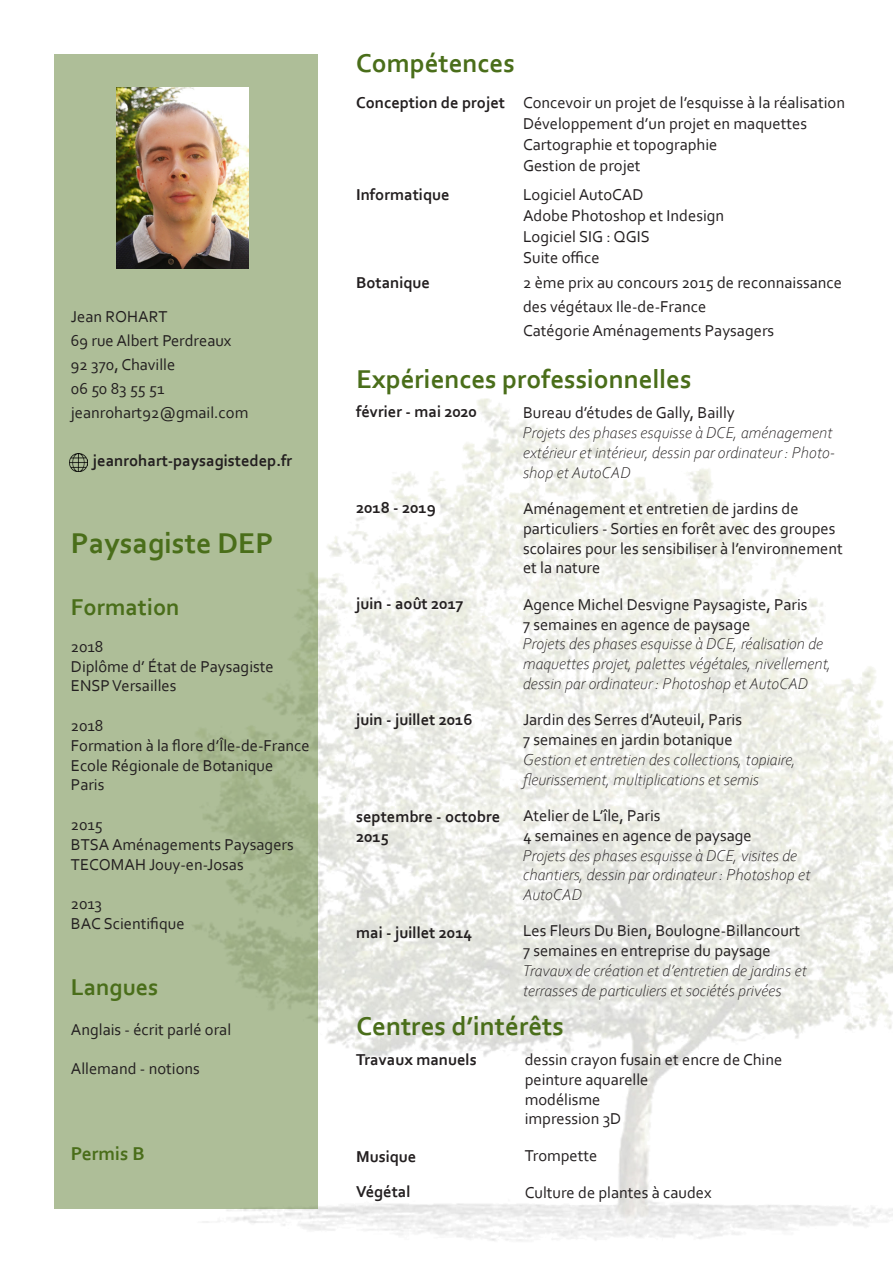
<style>
.page{position:relative;width:893px;height:1263px;background:#fff}
.page>*{position:absolute;margin:0;border:0;box-sizing:border-box;transform-origin:0 0}
.t1{font:700 30px "Corbel";color:#4a6e1a}
.t2{font:700 27px "Corbel";color:#4a6e1a}
.t3{font:700 24px "Corbel";color:#4a6e1a}
.t4{font:700 19.5px "Corbel";color:#4a6e1a}
.t5{font:16.5px/19.8px "Corbel";color:#231f20}
.t6{font:italic 300 16.5px/19.8px "Corbel";color:#231f20}
.t7{font:700 16.5px/19.8px "Corbel";color:#231f20}
</style>
<div class="page">
<img style="left:203px;top:247px;width:690px;height:994px">
<div style="left:54px;top:54px;width:263px;height:1155px;background:#aebe98"></div>
<img style="left:116px;top:87px;width:132px;height:182px">
<img style="left:69px;top:454px;width:18px;height:18px">
<p class="t5" style="left:71px;top:307px;width:98px">Jean ROHART</p>
<p class="t5" style="left:71px;top:331px;width:162px">69 rue Albert Perdreaux</p>
<p class="t5" style="left:71px;top:355px;width:106px">92 370, Chaville</p>
<p class="t5" style="left:71px;top:379px;width:95px">06 50 83 55 51</p>
<p class="t5" style="left:71px;top:403px;width:179px">jeanrohart92@gmail.com</p>
<p class="t7" style="left:93px;top:450px;width:201px">jeanrohart-paysagistedep.fr</p>
<p class="t1" style="left:71px;top:524px;width:204px">Paysagiste DEP</p>
<p class="t3" style="left:71px;top:592px;width:110px">Formation</p>
<p class="t5" style="left:71px;top:636px;width:34px">2018</p>
<p class="t5" style="left:71px;top:656px;width:204px">Diplôme d’ État de Paysagiste</p>
<p class="t5" style="left:71px;top:675px;width:107px">ENSP Versailles</p>
<p class="t5" style="left:71px;top:715px;width:34px">2018</p>
<p class="t5" style="left:71px;top:735px;width:240px">Formation à la flore d’Île-de-France</p>
<p class="t5" style="left:71px;top:755px;width:204px">Ecole Régionale de Botanique</p>
<p class="t5" style="left:71px;top:774px;width:35px">Paris</p>
<p class="t5" style="left:71px;top:814px;width:33px">2015</p>
<p class="t5" style="left:71px;top:834px;width:224px">BTSA Aménagements Paysagers</p>
<p class="t5" style="left:71px;top:854px;width:174px">TECOMAH Jouy-en-Josas</p>
<p class="t5" style="left:71px;top:893px;width:33px">2013</p>
<p class="t5" style="left:71px;top:913px;width:115px">BAC Scientifique</p>
<p class="t3" style="left:71px;top:972px;width:89px">Langues</p>
<p class="t5" style="left:71px;top:1019px;width:162px">Anglais - écrit parlé oral</p>
<p class="t5" style="left:71px;top:1058px;width:130px">Allemand - notions</p>
<p class="t4" style="left:71px;top:1141px;width:75px">Permis B</p>
<p class="t2" style="left:356px;top:46px;width:160px">Compétences</p>
<p class="t5" style="left:523px;top:93px;width:324px">Concevoir un projet de l’esquisse à la réalisation</p>
<p class="t5" style="left:523px;top:114px;width:286px">Développement d’un projet en maquettes</p>
<p class="t5" style="left:523px;top:135px;width:196px">Cartographie et topographie</p>
<p class="t5" style="left:523px;top:156px;width:119px">Gestion de projet</p>
<p class="t5" style="left:523px;top:184px;width:122px">Logiciel AutoCAD</p>
<p class="t5" style="left:523px;top:205px;width:203px">Adobe Photoshop et Indesign</p>
<p class="t5" style="left:523px;top:226px;width:128px">Logiciel SIG : QGIS</p>
<p class="t5" style="left:523px;top:247px;width:78px">Suite office</p>
<p class="t5" style="left:523px;top:270px;width:320px;line-height:24px">2 ème prix au concours 2015 de reconnaissance des végétaux Ile-de-France</p>
<p class="t5" style="left:523px;top:320px;width:253px">Catégorie Aménagements Paysagers</p>
<p class="t2" style="left:356px;top:362px;width:337px">Expériences professionnelles</p>
<p class="t5" style="left:523px;top:402px;width:213px">Bureau d’études de Gally, Bailly</p>
<p class="t6" style="left:523px;top:422px;width:314px">Projets des phases esquisse à DCE, aménagement extérieur et intérieur, dessin par ordinateur : Photo&shy;shop et AutoCAD</p>
<p class="t5" style="left:523px;top:498px;width:277px">Aménagement et entretien de jardins de</p>
<p class="t5" style="left:523px;top:518px;width:321px">particuliers - Sorties en forêt avec des groupes scolaires pour les sensibiliser à l’environnement et la nature</p>
<p class="t5" style="left:523px;top:594px;width:286px">Agence Michel Desvigne Paysagiste, Paris</p>
<p class="t5" style="left:523px;top:614px;width:229px">7 semaines en agence de paysage</p>
<p class="t6" style="left:523px;top:633px;width:310px">Projets des phases esquisse à DCE, réalisation de maquettes projet, palettes végétales, nivellement,</p>
<p class="t6" style="left:523px;top:673px;width:287px">dessin par ordinateur : Photoshop et AutoCAD</p>
<p class="t5" style="left:523px;top:709px;width:220px">Jardin des Serres d’Auteuil, Paris</p>
<p class="t5" style="left:523px;top:729px;width:211px">7 semaines en jardin botanique</p>
<p class="t6" style="left:523px;top:749px;width:275px">Gestion et entretien des collections, topiaire,</p>
<p class="t6" style="left:523px;top:769px;width:237px">fleurissement, multiplications et semis</p>
<p class="t5" style="left:523px;top:805px;width:139px">Atelier de L’île, Paris</p>
<p class="t5" style="left:523px;top:825px;width:230px">4 semaines en agence de paysage</p>
<p class="t6" style="left:523px;top:844px;width:276px">Projets des phases esquisse à DCE, visites de</p>
<p class="t6" style="left:523px;top:864px;width:289px">chantiers, dessin par ordinateur : Photoshop et<br>AutoCAD</p>
<p class="t5" style="left:523px;top:921px;width:279px">Les Fleurs Du Bien, Boulogne-Billancourt</p>
<p class="t5" style="left:523px;top:940px;width:249px">7 semaines en entreprise du paysage</p>
<p class="t6" style="left:523px;top:960px;width:285px">Travaux de création et d’entretien de jardins et</p>
<p class="t6" style="left:523px;top:980px;width:260px">terrasses de particuliers et sociétés privées</p>
<p class="t7" style="left:356px;top:93px;width:150px">Conception de projet</p>
<p class="t7" style="left:356px;top:184px;width:95px">Informatique</p>
<p class="t7" style="left:356px;top:272px;width:75px">Botanique</p>
<p class="t7" style="left:356px;top:401px;width:122px">février - mai 2020</p>
<p class="t7" style="left:356px;top:497px;width:81px">2018 - 2019</p>
<p class="t7" style="left:356px;top:593px;width:109px">juin - août 2017</p>
<p class="t7" style="left:356px;top:709px;width:118px">juin - juillet 2016</p>
<p class="t7" style="left:356px;top:806px;width:146px">septembre - octobre<br>2015</p>
<p class="t7" style="left:356px;top:922px;width:118px">mai - juillet 2014</p>
<p class="t2" style="left:356px;top:1009px;width:209px">Centres d’intérêts</p>
<p class="t7" style="left:356px;top:1049px;width:122px">Travaux manuels</p>
<p class="t5" style="left:525px;top:1049px;width:259px">dessin crayon fusain et encre de Chine</p>
<p class="t5" style="left:525px;top:1069px;width:125px">peinture aquarelle</p>
<p class="t5" style="left:525px;top:1089px;width:77px">modélisme</p>
<p class="t5" style="left:525px;top:1108px;width:98px">impression 3D</p>
<p class="t5" style="left:525px;top:1145px;width:74px">Trompette</p>
<p class="t5" style="left:525px;top:1182px;width:188px">Culture de plantes à caudex</p>
<p class="t7" style="left:356px;top:1146px;width:62px">Musique</p>
<p class="t7" style="left:356px;top:1181px;width:56px">Végétal</p>
</div>
